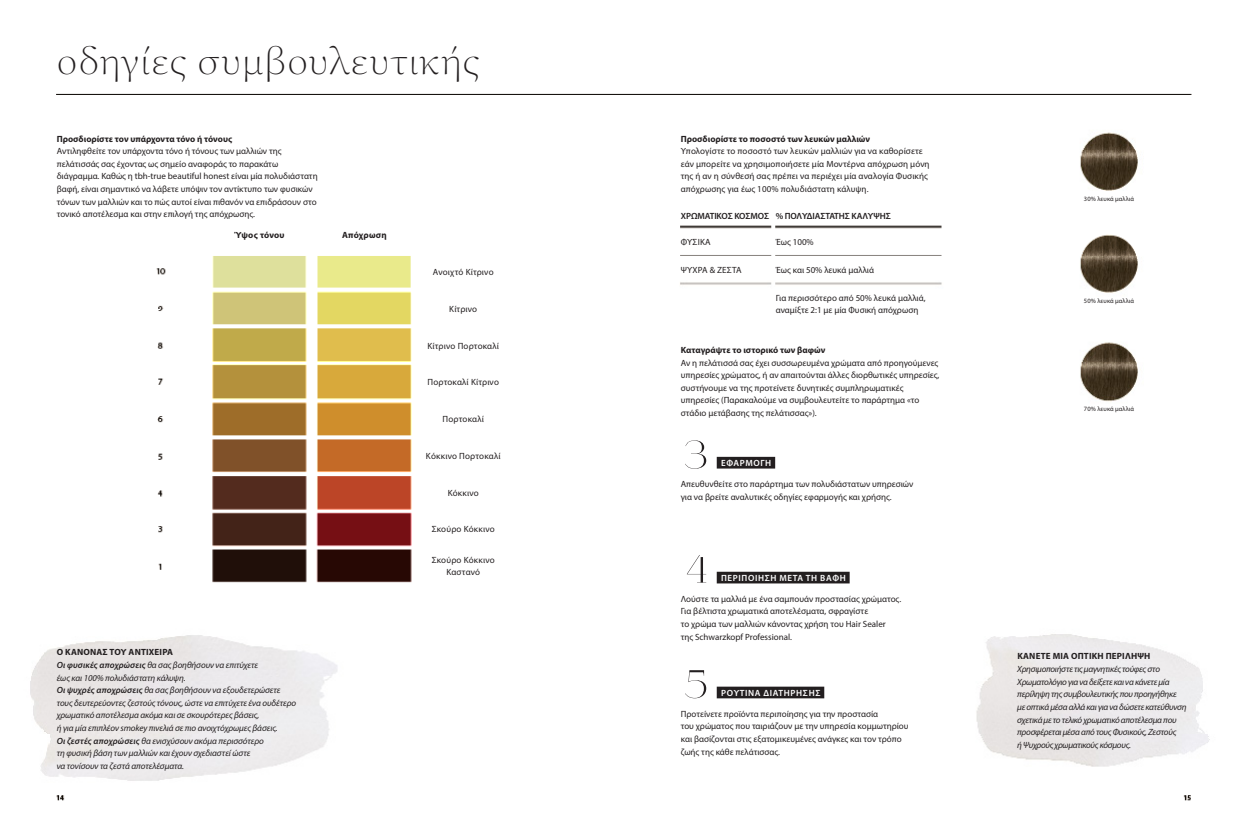
<style>
.page{position:relative;width:1248px;height:823px;background:#fff}
.page>*{position:absolute;margin:0;border:0;box-sizing:border-box;transform-origin:0 0}
.t1{font:300 37.8px "Source Serif 4 Display";letter-spacing:.02em;color:#231f20;scale:1.11 1}
.t2{font:9px/12.6px "Myriad Pro";color:#231f20}
.t3{font:italic 9px/12.6px "Myriad Pro";letter-spacing:-.015em;color:#231f20}
.t4{font:9px/12.6px "Myriad Pro";letter-spacing:.02em;color:#231f20;text-align:center}
.t5{font:700 9px "Myriad Pro";color:#231f20}
.t6{font:600 9px "Myriad Pro";letter-spacing:.07em;color:#fff}
.t7{font:600 9px "Myriad Pro";letter-spacing:-.01em;color:#231f20}
.t8{font:700 9px "Myriad Pro";letter-spacing:.02em;color:#231f20}
.t9{font:6.5px "Myriad Pro";letter-spacing:.01em;color:#231f20}
.s1{font-weight:700;font-style:normal}
.s2{font-weight:600}
</style>
<div class="page">
<img style="left:30px;top:93px;width:1180px;height:708px">
<svg style="left:685px;top:440px;width:21px;height:28px"></svg>
<svg style="left:686px;top:554px;width:20px;height:28px"></svg>
<svg style="left:685px;top:669px;width:21px;height:28px"></svg>
<div style="left:716px;top:456px;width:59px;height:12px;background:#231f20"></div>
<div style="left:716px;top:571px;width:133px;height:12px;background:#231f20"></div>
<div style="left:716px;top:686px;width:108px;height:12px;background:#231f20"></div>
<h1 class="t1" style="left:57px;top:37px;width:382px">οδηγίες συμβουλευτικής</h1>
<p class="t5" style="left:57px;top:132px;width:177px">Προσδιορίστε τον υπάρχοντα τόνο ή τόνους</p>
<p class="t2" style="left:57px;top:145px;width:262px">Αντιληφθείτε τον υπάρχοντα τόνο ή τόνους των μαλλιών της πελάτισσάς σας έχοντας ως σημείο αναφοράς το παρακάτω διάγραμμα. Καθώς η tbh-true beautiful honest είναι μία πολυδιάστατη βαφή, είναι σημαντικό να λάβετε υπόψιν τον αντίκτυπο των φυσικών τόνων των μαλλιών και το πώς αυτοί είναι πιθανόν να επιδράσουν στο τονικό αποτέλεσμα και στην επιλογή της απόχρωσης.</p>
<p class="t5" style="left:234px;top:229px;width:51px">Ύψος τόνου</p>
<p class="t8" style="left:342px;top:229px;width:46px">Απόχρωση</p>
<p class="t3" style="left:57px;top:645px;width:241px"><span class="s1">Ο ΚΑΝΟΝΑΣ ΤΟΥ ΑΝΤΙΧΕΙΡΑ<br></span><span class="s2">Οι φυσικές αποχρώσεις</span> θα σας βοηθήσουν να επιτύχετε<br>έως και 100% πολυδιάστατη κάλυψη.<br><span class="s2">Οι ψυχρές αποχρώσεις</span> θα σας βοηθήσουν να εξουδετερώσετε τους δευτερεύοντες ζεστούς τόνους, ώστε να επιτύχετε ένα ουδέτερο χρωματικό αποτέλεσμα ακόμα και σε σκουρότερες βάσεις,<br>ή για μία επιπλέον smokey πινελιά σε πιο ανοιχτόχρωμες βάσεις.<br><span class="s2">Οι ζεστές αποχρώσεις</span> θα ενισχύσουν ακόμα περισσότερο<br>τη φυσική βάση των μαλλιών και έχουν σχεδιαστεί ώστε<br>να τονίσουν τα ζεστά αποτελέσματα.</p>
<p class="t4" style="left:433px;top:265px;width:62px">Ανοιχτό Κίτρινο</p>
<p class="t4" style="left:449px;top:302px;width:29px">Κίτρινο</p>
<p class="t4" style="left:427px;top:339px;width:73px">Κίτρινο Πορτοκαλί</p>
<p class="t4" style="left:427px;top:375px;width:73px">Πορτοκαλί Κίτρινο</p>
<p class="t2" style="left:442px;top:412px;width:43px">Πορτοκαλί</p>
<p class="t4" style="left:426px;top:449px;width:76px">Κόκκινο Πορτοκαλί</p>
<p class="t4" style="left:447px;top:486px;width:33px">Κόκκινο</p>
<p class="t4" style="left:431px;top:522px;width:65px">Σκούρο Κόκκινο</p>
<p class="t4" style="left:431px;top:553px;width:65px">Σκούρο Κόκκινο<br>Καστανό</p>
<p class="t5" style="left:680px;top:132px;width:191px">Προσδιορίστε το ποσοστό των λευκών μαλλιών</p>
<p class="t2" style="left:680px;top:145px;width:250px">Υπολογίστε το ποσοστό των λευκών μαλλιών για να καθορίσετε εάν μπορείτε να χρησιμοποιήσετε μία Μοντέρνα απόχρωση μόνη της ή αν η σύνθεσή σας πρέπει να περιέχει μία αναλογία Φυσικής απόχρωσης για έως 100% πολυδιάστατη κάλυψη.</p>
<p class="t7" style="left:680px;top:210px;width:90px">ΧΡΩΜΑΤΙΚΟΣ ΚΟΣΜΟΣ</p>
<p class="t2" style="left:680px;top:235px;width:31px">ΦΥΣΙΚΑ</p>
<p class="t4" style="left:680px;top:263px;width:62px">ΨΥΧΡΑ &amp; ΖΕΣΤΑ</p>
<p class="t7" style="left:775px;top:210px;width:116px">% ΠΟΛΥΔΙΆΣΤΑΤΗΣ ΚΑΛΥΨΗΣ</p>
<p class="t2" style="left:775px;top:235px;width:39px">Έως 100%</p>
<p class="t2" style="left:775px;top:263px;width:100px">Έως και 50% λευκά μαλλιά</p>
<p class="t2" style="left:775px;top:291px;width:151px">Για περισσότερο από 50% λευκά μαλλιά, αναμίξτε 2:1 με μία Φυσική απόχρωση</p>
<p class="t5" style="left:680px;top:344px;width:146px">Καταγράψτε το ιστορικό των βαφών</p>
<p class="t2" style="left:680px;top:356px;width:260px">Αν η πελάτισσά σας έχει συσσωρευμένα χρώματα από προηγούμενες υπηρεσίες χρώματος, ή αν απαιτούνται άλλες διορθωτικές υπηρεσίες, συστήνουμε να της προτείνετε δυνητικές συμπληρωματικές υπηρεσίες (Παρακαλούμε να συμβουλευτείτε το παράρτημα «το στάδιο μετάβασης της πελάτισσας»).</p>
<p class="t6" style="left:721px;top:457px;width:50px">ΕΦΑΡΜΟΓΉ</p>
<p class="t2" style="left:680px;top:477px;width:234px">Απευθυνθείτε στο παράρτημα των πολυδιάστατων υπηρεσιών για να βρείτε αναλυτικές οδηγίες εφαρμογής και χρήσης.</p>
<p class="t6" style="left:721px;top:571px;width:126px">ΠΕΡΙΠΟΙΗΣΗ ΜΕΤΑ ΤΗ ΒΑΦΗ</p>
<p class="t2" style="left:680px;top:592px;width:222px">Λούστε τα μαλλιά με ένα σαμπουάν προστασίας χρώματος.<br>Για βέλτιστα χρωματικά αποτελέσματα, σφραγίστε<br>το χρώμα των μαλλιών κάνοντας χρήση του Hair Sealer<br>της Schwarzkopf Professional.</p>
<p class="t6" style="left:721px;top:686px;width:101px">ΡΟΥΤΙΝΑ ΔΙΑΤΗΡΗΣΗΣ</p>
<p class="t2" style="left:680px;top:706px;width:229px">Προτείνετε προϊόντα περιποίησης για την προστασία<br>του χρώματος που ταιριάζουν με την υπηρεσία κομμωτηρίου και βασίζονται στις εξατομικευμένες ανάγκες και τον τρόπο ζωής της κάθε πελάτισσας.</p>
<p class="t9" style="left:1083px;top:194px;width:52px">30% λευκά μαλλιά</p>
<p class="t9" style="left:1083px;top:296px;width:52px">50% λευκά μαλλιά</p>
<p class="t9" style="left:1083px;top:404px;width:52px">70% λευκά μαλλιά</p>
<p class="t8" style="left:1017px;top:650px;width:135px">ΚΑΝΕΤΕ ΜΙΑ ΟΠΤΙΚΗ ΠΕΡΙΛΗΨΗ</p>
<p class="t3" style="left:1017px;top:662px;width:171px">Χρησιμοποιήστε τις μαγνητικές τούφες στο Χρωματολόγιο για να δείξετε και να κάνετε μία περίληψη της συμβουλευτικής που προηγήθηκε με οπτικά μέσα αλλά και για να δώσετε κατεύθυνση σχετικά με το τελικό χρωματικό αποτέλεσμα που προσφέρεται μέσα από τους Φυσικούς, Ζεστούς<br>ή Ψυχρούς χρωματικούς κόσμους.</p>
</div>
